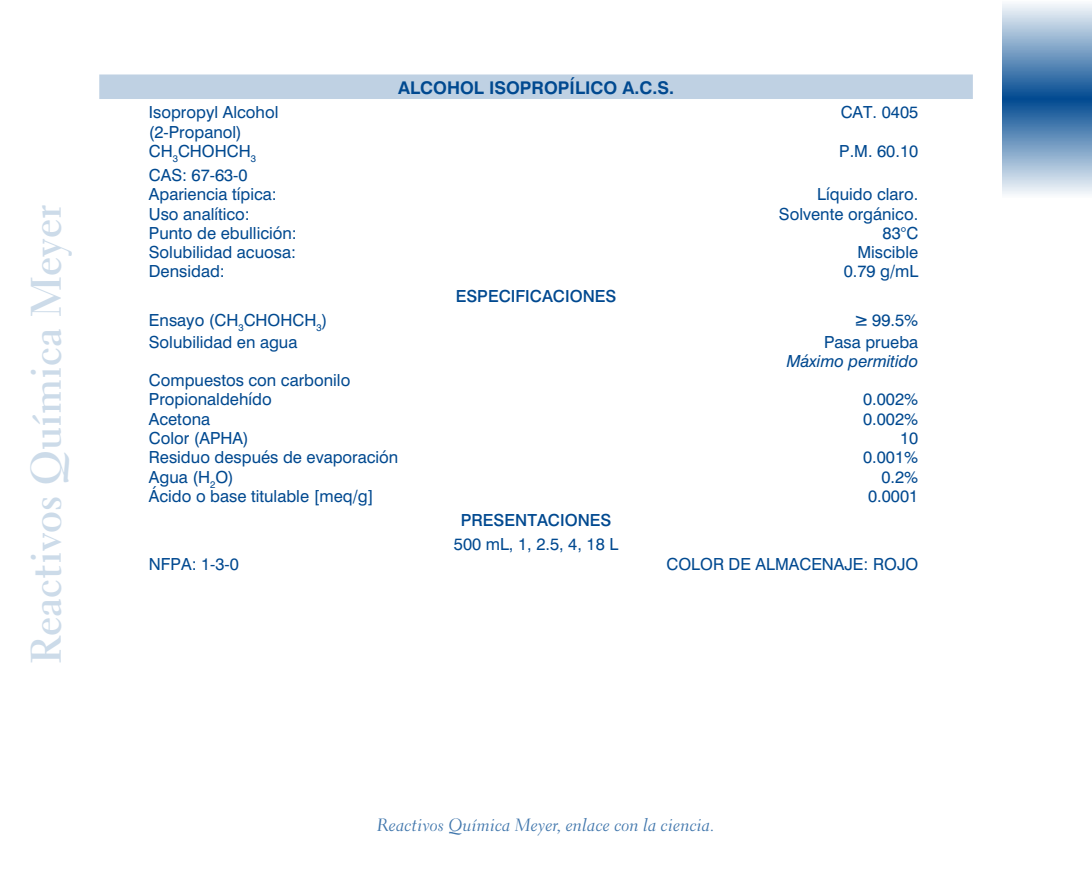
<style>
.page{position:relative;width:1092px;height:869px;background:#fff}
.page>*{position:absolute;margin:0;border:0;box-sizing:border-box;transform-origin:0 0}
.t1{font:42px "Transitional 521 BT Bold A";color:#ccdbe9}
.t2{font:17.5px "Transitional 521 BT Cursive A";color:#4076ac}
.t3{font:700 17.5px "Swiss 721 BT";color:#004990}
.t4{font:16.62px/19.2px "Swiss 721 BT";color:#004990}
.t5{font:500 16.62px "Swiss 721 BT";color:#004990}
.t6{font:italic 16.62px "Swiss 721 BT";color:#004990}
</style>
<div class="page">
<svg style="left:1002px;top:4px;width:89px;height:190px;background:#799fc4"></svg>
<div style="left:99px;top:74px;width:873px;height:25px;background:#bfd1e3"></div>
<h1 class="t1" style="left:20px;top:664px;width:461px;rotate:-90deg">Reactivos Química Meyer</h1>
<p class="t3" style="left:398px;top:77px;width:104px">ALCOHOL ISOPROP</p>
<p class="t3" style="left:569px;top:77px;width:27px">ÍLICO</p>
<p class="t3" style="left:622px;top:77px;width:53px">A.C.S.</p>
<p class="t4" style="left:149px;top:102px;width:131px">Isopropyl Alcohol</p>
<p class="t4" style="left:840px;top:102px;width:79px">CAT. 0405</p>
<p class="t4" style="left:149px;top:122px;width:109px">(2-Propanol)<br>CH<sub>3</sub>CHOHCH<sub>3</sub></p>
<p class="t4" style="left:839px;top:141px;width:81px">P.M. 60.10</p>
<p class="t4" style="left:149px;top:165px;width:129px">CAS: 67-63-0<br>Apariencia típica:</p>
<p class="t4" style="left:817px;top:184px;width:102px">Líquido claro.</p>
<p class="t4" style="left:149px;top:204px;width:102px">Uso analítico:</p>
<p class="t4" style="left:779px;top:204px;width:141px">Solvente orgánico.</p>
<p class="t4" style="left:149px;top:223px;width:149px">Punto de ebullición:</p>
<p class="t4" style="left:882px;top:223px;width:37px">83°C</p>
<p class="t4" style="left:149px;top:242px;width:149px">Solubilidad acuosa:</p>
<p class="t4" style="left:857px;top:242px;width:62px">Miscible</p>
<p class="t4" style="left:149px;top:261px;width:77px">Densidad:</p>
<p class="t4" style="left:843px;top:261px;width:76px">0.79 g/mL</p>
<p class="t5" style="left:455px;top:285px;width:162px">ESPECIFICACIONES</p>
<p class="t4" style="left:149px;top:310px;width:180px">Ensayo (CH<sub>3</sub>CHOHCH<sub>3</sub>)</p>
<p class="t4" style="left:855px;top:310px;width:65px">≥ 99.5%</p>
<p class="t4" style="left:149px;top:332px;width:150px">Solubilidad en agua</p>
<p class="t4" style="left:824px;top:332px;width:96px">Pasa prueba</p>
<p class="t6" style="left:786px;top:351px;width:133px">Máximo permitido</p>
<p class="t4" style="left:149px;top:370px;width:203px">Compuestos con carbonilo<br>Propionaldehído</p>
<p class="t4" style="left:863px;top:389px;width:57px">0.002%</p>
<p class="t4" style="left:149px;top:409px;width:63px">Acetona</p>
<p class="t4" style="left:863px;top:409px;width:57px">0.002%</p>
<p class="t4" style="left:149px;top:428px;width:101px">Color (APHA)</p>
<p class="t4" style="left:899px;top:428px;width:20px">10</p>
<p class="t4" style="left:149px;top:447px;width:251px">Residuo después de evaporación</p>
<p class="t4" style="left:863px;top:447px;width:57px">0.001%</p>
<p class="t4" style="left:149px;top:466px;width:86px">Agua (H<sub>2</sub>O)</p>
<p class="t4" style="left:881px;top:466px;width:38px">0.2%</p>
<p class="t4" style="left:149px;top:486px;width:226px">Ácido o base titulable [meq/g]</p>
<p class="t4" style="left:868px;top:486px;width:52px">0.0001</p>
<p class="t5" style="left:460px;top:509px;width:152px">PRESENTACIONES</p>
<p class="t4" style="left:454px;top:534px;width:166px">500 mL, 1, 2.5, 4, 18 L</p>
<p class="t4" style="left:149px;top:553px;width:91px">NFPA: 1-3-0</p>
<p class="t4" style="left:666px;top:553px;width:253px">COLOR DE ALMACENAJE: ROJO</p>
<p class="t2" style="left:377px;top:814px;width:339px">Reactivos Química Meyer, enlace con la ciencia.</p>
</div>
